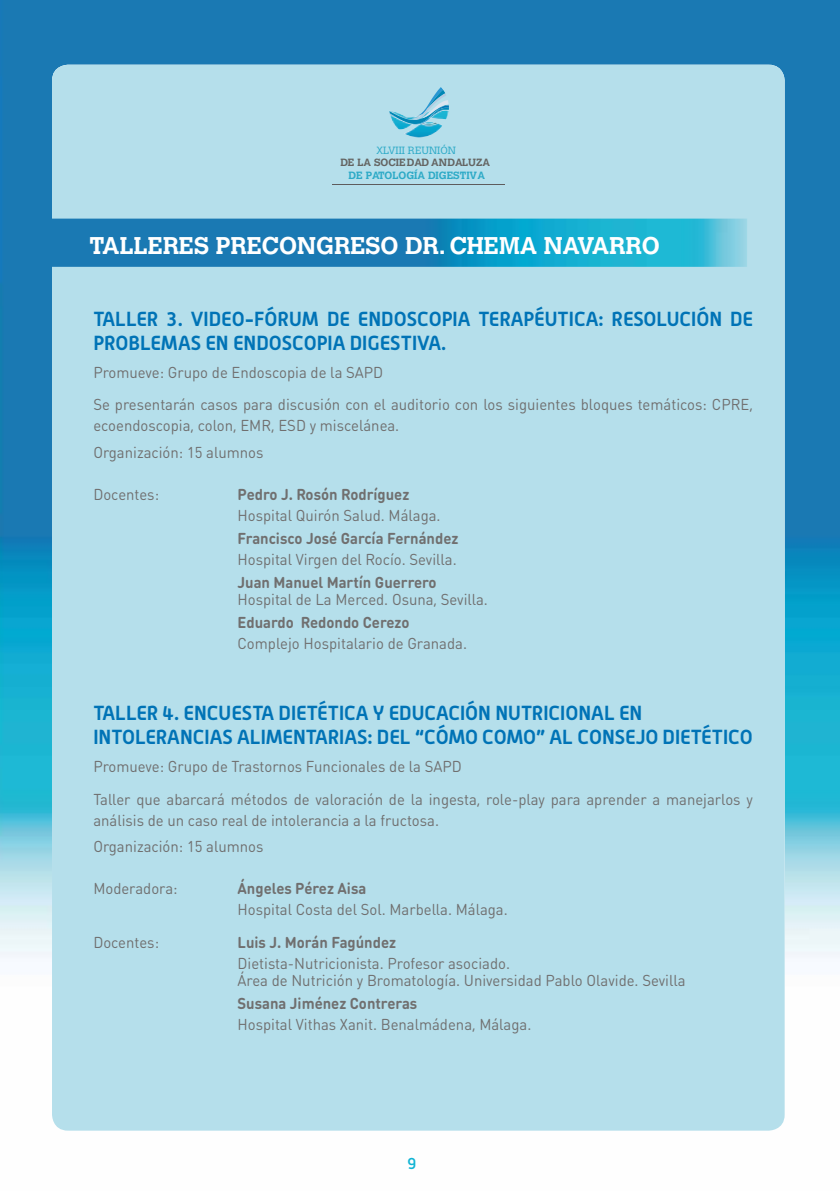
<style>
.page{position:relative;width:840px;height:1191px;background:#fff}
.page>*{position:absolute;margin:0;border:0;box-sizing:border-box;transform-origin:0 0}
.t1{font:700 24px "Calvert MT Std";color:#fff}
.t2{font:700 20px/24px "Alwyn";color:#0073b6}
.t3{font:500 16px "Alwyn";color:#11b4d4}
.t4{font:15.6px/32.4px "DIN Round Pro";color:#706f6f;scale:.95 1}
.t5{font:700 15.6px "DIN Round Pro";color:#706f6f;scale:.95 1}
.t6{font:700 10.4px "Calvert MT Std";color:#646462}
.t7{font:700 10.4px "Calvert MT Std";color:#2daac7}
.t8{font:300 10.4px "Calvert MT Std";color:#2daac7}
</style>
<div class="page">
<img style="left:0;top:0;width:839px;height:1131px">
<div style="left:52px;top:65px;width:732px;height:1065px;background:#b5dfeb;border-radius:16px"></div>
<img style="left:46px;top:219px;width:700px;height:48px">
<hr style="left:332px;top:185px;width:172px;height:1px;background:#5e5c5d">
<svg style="left:389px;top:87px;width:59px;height:37px"></svg>
<p class="t8" style="left:376px;top:144px;width:81px">XLVIII REUNIÓN</p>
<p class="t6" style="left:340px;top:156px;width:151px">DE LA SOCIEDAD ANDALUZA</p>
<p class="t7" style="left:348px;top:168px;width:138px">DE PATOLOGÍA DIGESTIVA</p>
<h1 class="t1" style="left:89px;top:230px;width:571px">TALLERES PRECONGRESO DR. CHEMA NAVARRO</h1>
<p class="t2" style="left:93px;top:306px;width:661px">TALLER 3. VIDEO-FÓRUM DE ENDOSCOPIA TERAPÉUTICA: RESOLUCIÓN DE<br>PROBLEMAS EN ENDOSCOPIA DIGESTIVA.</p>
<p class="t4" style="left:93px;top:356px;width:695px">Promueve: Grupo de Endoscopia de la SAPD<br>Se presentarán casos para discusión con el auditorio con los siguientes bloques temáticos: CPRE,</p>
<p class="t4" style="left:93px;top:412px;width:323px;line-height:26.6px">ecoendoscopia, colon, EMR, ESD y miscelánea.<br>Organización: 15 alumnos</p>
<p class="t4" style="left:93px;top:478px;width:71px">Docentes:</p>
<p class="t5" style="left:237px;top:483px;width:182px">Pedro J. Rosón Rodríguez</p>
<p class="t4" style="left:237px;top:499px;width:215px">Hospital Quirón Salud. Málaga.</p>
<p class="t5" style="left:237px;top:527px;width:234px">Francisco José García Fernández</p>
<p class="t4" style="left:237px;top:542px;width:232px">Hospital Virgen del Rocío. Sevilla.</p>
<p class="t5" style="left:237px;top:571px;width:211px">Juan Manuel Martín Guerrero</p>
<p class="t4" style="left:237px;top:582px;width:265px">Hospital de La Merced. Osuna, Sevilla.</p>
<p class="t5" style="left:237px;top:611px;width:182px">Eduardo Redondo Cerezo</p>
<p class="t4" style="left:237px;top:626px;width:243px">Complejo Hospitalario de Granada.</p>
<p class="t2" style="left:93px;top:700px;width:660px">TALLER 4. ENCUESTA DIETÉTICA Y EDUCACIÓN NUTRICIONAL EN<br>INTOLERANCIAS ALIMENTARIAS: DEL “CÓMO COMO” AL CONSEJO DIETÉTICO</p>
<p class="t4" style="left:93px;top:750px;width:695px">Promueve: Grupo de Trastornos Funcionales de la SAPD<br>Taller que abarcará métodos de valoración de la ingesta, role-play para aprender a manejarlos y</p>
<p class="t4" style="left:93px;top:806px;width:365px;line-height:26.6px">análisis de un caso real de intolerancia a la fructosa.<br>Organización: 15 alumnos</p>
<p class="t4" style="left:93px;top:872px;width:90px">Moderadora:</p>
<p class="t5" style="left:237px;top:878px;width:137px">Ángeles Pérez Aisa</p>
<p class="t4" style="left:237px;top:893px;width:286px">Hospital Costa del Sol. Marbella. Málaga.</p>
<p class="t4" style="left:93px;top:925px;width:71px">Docentes:</p>
<p class="t5" style="left:237px;top:931px;width:168px">Luis J. Morán Fagúndez</p>
<p class="t4" style="left:237px;top:954px;width:473px;line-height:17.2px">Dietista-Nutricionista. Profesor asociado.<br>Área de Nutrición y Bromatología. Universidad Pablo Olavide. Sevilla</p>
<p class="t5" style="left:237px;top:992px;width:191px">Susana Jiménez Contreras</p>
<p class="t4" style="left:237px;top:1007px;width:310px">Hospital Vithas Xanit. Benalmádena, Málaga.</p>
<p class="t3" style="left:407px;top:1154px;width:11px">9</p>
</div>
